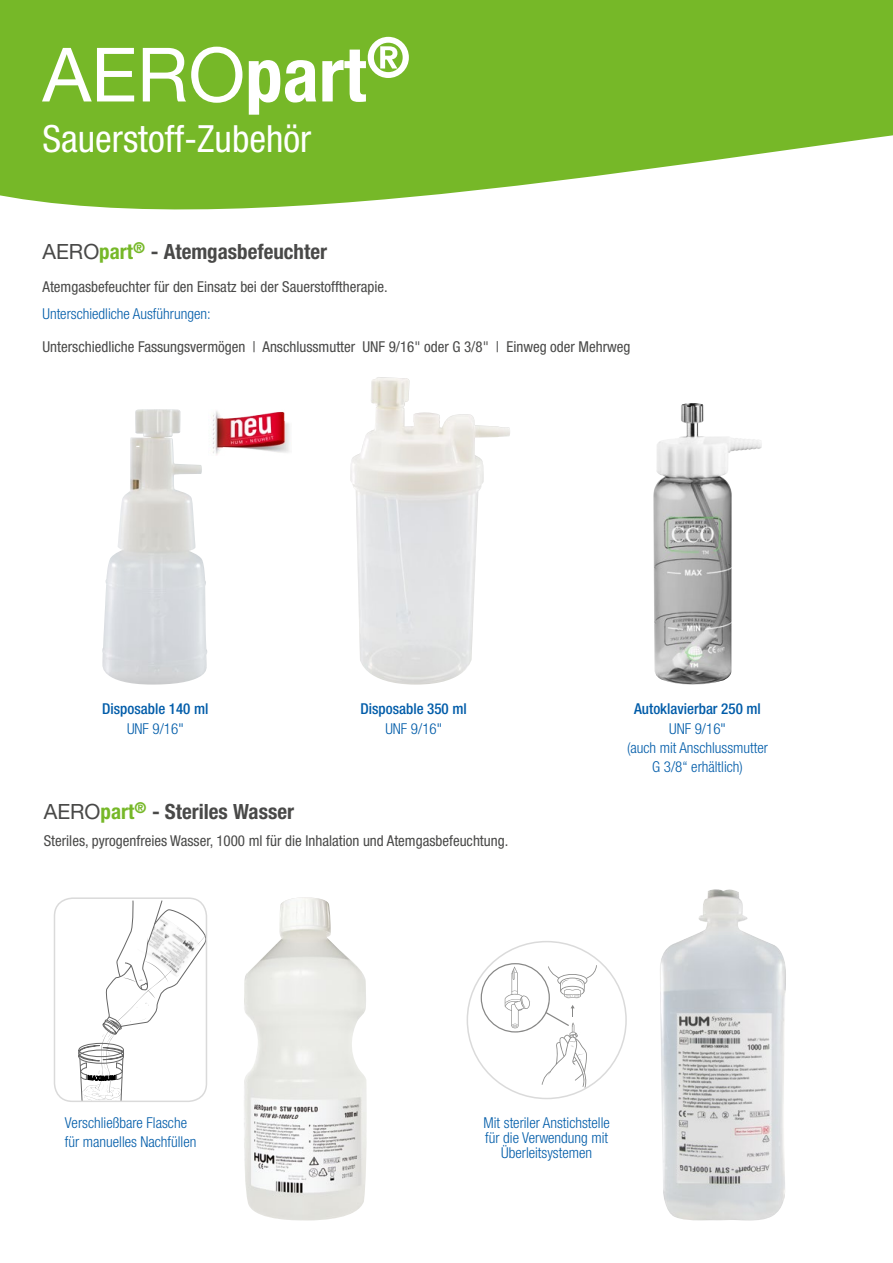
<style>
.page{position:relative;width:893px;height:1263px;background:#fff}
.page>*{position:absolute;margin:0;border:0;box-sizing:border-box;transform-origin:0 0}
.t1{font:75px "Helvetica Neue";color:#fff}
.t2{font:condensed 37.5px "Helvetica Neue";color:#fff}
.t3{font:700 condensed 21px "Helvetica Neue";color:#494948}
.t4{font:condensed 15px "Helvetica Neue";color:#494948}
.t5{font:300 condensed 15px/19.2px "Helvetica Neue";color:#005ca9;text-align:center}
.t6{font:500 condensed 15px "Helvetica Neue";color:#005ca9}
.s1{font-weight:700;font-stretch:condensed}
.s2{font-weight:400;font-stretch:normal}
.s3{color:#76b828}
</style>
<div class="page">
<svg style="left:0;top:0;width:893px;height:210px;background:#86c041"></svg>
<img style="left:350px;top:377px;width:160px;height:308px">
<img style="left:653px;top:403px;width:109px;height:282px">
<img style="left:102px;top:409px;width:105px;height:276px">
<svg style="left:78px;top:900px;width:128px;height:202px"></svg>
<div style="left:54px;top:897px;width:153px;height:205px;border:2px solid #dadada;border-radius:18px"></div>
<svg style="left:481px;top:963px;width:116px;height:125px"></svg>
<img style="left:244px;top:897px;width:123px;height:324px">
<img style="left:660px;top:889px;width:126px;height:331px">
<img style="left:212px;top:411px;width:78px;height:44px">
<h1 class="t1" style="left:43px;top:30px;width:369px">AERO<span class="s1">part</span><sup>®</sup></h1>
<h2 class="t2" style="left:43px;top:117px;width:270px">Sauerstoff-Zubehör</h2>
<h3 class="t3" style="left:43px;top:239px;width:286px"><span class="s2">AERO</span><span class="s3">part</span><sup>®</sup> - Atemgasbefeuchter</h3>
<p class="t4" style="left:43px;top:278px;width:347px">Atemgasbefeuchter für den Einsatz bei der Sauerstofftherapie.</p>
<p class="t5" style="left:43px;top:304px;width:170px">Unterschiedliche Ausführungen:</p>
<p class="t4" style="left:43px;top:338px;width:589px">Unterschiedliche Fassungsvermögen | Anschlussmutter UNF 9/16" oder G 3/8" | Einweg oder Mehrweg</p>
<p class="t6" style="left:102px;top:700px;width:108px">Disposable 140 ml</p>
<p class="t5" style="left:127px;top:719px;width:58px">UNF 9/16"</p>
<p class="t6" style="left:361px;top:700px;width:108px">Disposable 350 ml</p>
<p class="t5" style="left:385px;top:719px;width:58px">UNF 9/16"</p>
<h3 class="t3" style="left:44px;top:799px;width:252px"><span class="s2">AERO</span><span class="s3">part</span><sup>®</sup> - Steriles Wasser</h3>
<p class="t4" style="left:44px;top:832px;width:466px">Steriles, pyrogenfreies Wasser, 1000 ml für die Inhalation und Atemgasbefeuchtung.</p>
<p class="t6" style="left:634px;top:700px;width:128px">Autoklavierbar 250 ml</p>
<p class="t5" style="left:627px;top:719px;width:143px">UNF 9/16"<br>(auch mit Anschlussmutter<br>G 3/8“ erhältlich)</p>
<p class="t5" style="left:65px;top:1113px;width:133px;text-align:left">Verschließbare Flasche für manuelles Nachfüllen</p>
<p class="t5" style="left:484px;top:1115px;width:128px;line-height:15px">Mit steriler Anstichstelle für die Verwendung mit<br>Überleitsystemen</p>
</div>
